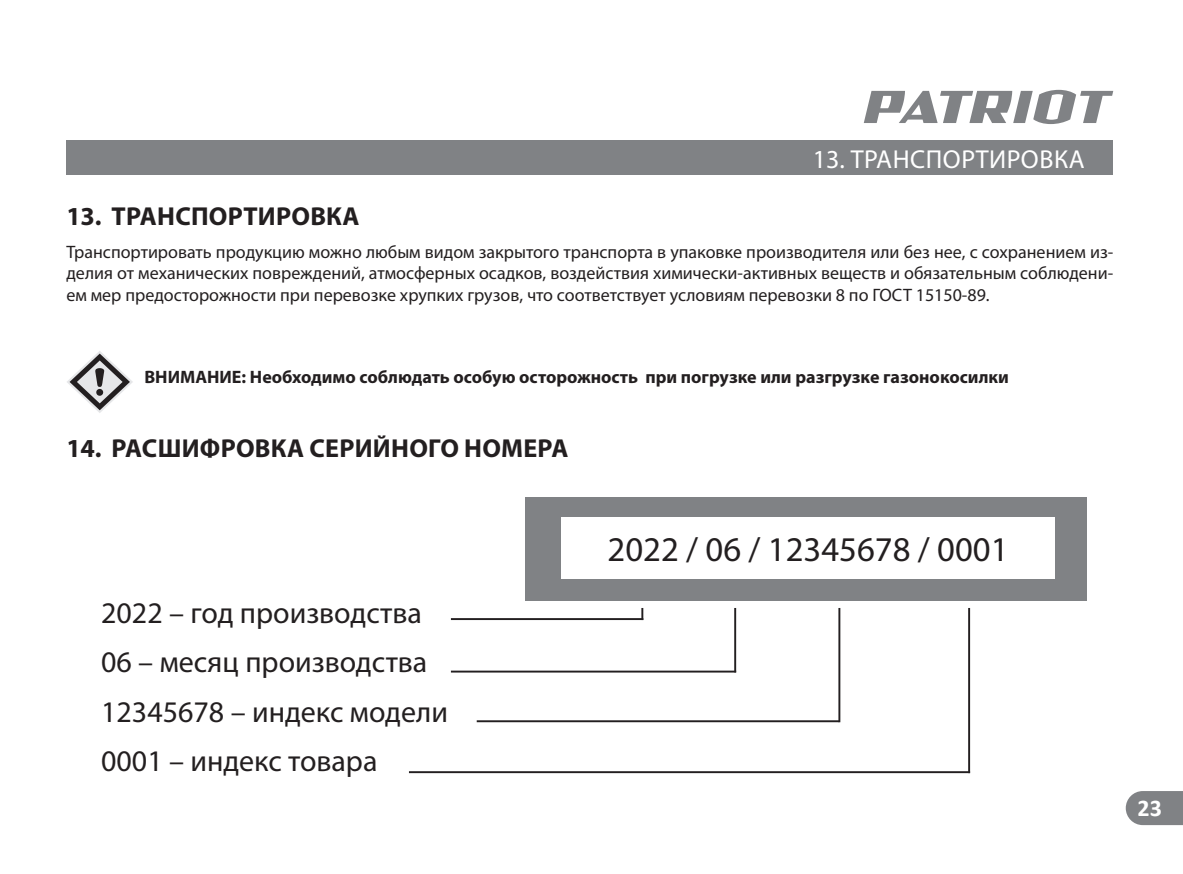
<style>
.page{position:relative;width:1183px;height:874px;background:#fff}
.page>*{position:absolute;margin:0;border:0;box-sizing:border-box;transform-origin:0 0}
.t1{font:34.8px "Myriad Pro";color:#231f20}
.t2{font:30px/49.2px "Myriad Pro";color:#231f20}
.t3{font:700 26px "Myriad Pro";letter-spacing:.01em;color:#231f20}
.t4{font:26px "Myriad Pro";letter-spacing:.02em;color:#fff}
.t5{font:700 24px "Calibri";color:#fff}
.t6{font:18px/21.6px "Myriad Pro";color:#231f20;text-align:justify}
.t7{font:700 18px "Myriad Pro";color:#231f20}
</style>
<div class="page">
<svg style="left:864px;top:90px;width:249px;height:34px"></svg>
<div style="left:66px;top:141px;width:1047px;height:34px;background:#808285"></div>
<svg style="left:1125px;top:791px;width:58px;height:33px;background:#898b8d"></svg>
<svg style="left:67px;top:351px;width:66px;height:62px"></svg>
<div style="left:525px;top:496px;width:561px;height:104px;background:#808285"></div>
<hr style="left:451px;top:617px;width:192px;height:2px;background:#231f20">
<hr style="left:451px;top:670px;width:285px;height:2px;background:#231f20">
<hr style="left:477px;top:719px;width:362px;height:2px;background:#231f20">
<hr style="left:409px;top:770px;width:561px;height:2px;background:#231f20">
<div style="left:561px;top:517px;width:494px;height:61px;background:#fff"></div>
<svg style="left:641px;top:608px;width:2px;height:10px"></svg>
<hr style="left:734px;top:607px;width:2px;height:65px;background:#231f20">
<hr style="left:838px;top:607px;width:2px;height:114px;background:#231f20">
<hr style="left:968px;top:607px;width:2px;height:165px;background:#231f20">
<h3 class="t4" style="left:813px;top:143px;width:273px">13. ТРАНСПОРТИРОВКА</h3>
<h3 class="t3" style="left:66px;top:199px;width:295px">13. ТРАНСПОРТИРОВКА</h3>
<p class="t6" style="left:66px;top:240px;width:1048px">Транспортировать продукцию можно любым видом закрытого транспорта в упаковке производителя или без нее, с сохранением из&shy;делия от механических повреждений, атмосферных осадков, воздействия химически-активных веществ и обязательным соблюдени&shy;ем мер предосторожности при перевозке хрупких грузов, что соответствует условиям перевозки 8 по ГОСТ 15150-89.</p>
<p class="t7" style="left:144px;top:364px;width:866px">ВНИМАНИЕ: Необходимо соблюдать особую осторожность при погрузке или разгрузке газонокосилки</p>
<h3 class="t3" style="left:66px;top:431px;width:503px">14. РАСШИФРОВКА СЕРИЙНОГО НОМЕРА</h3>
<h2 class="t2" style="left:101px;top:587px;width:348px">2022 – год производства<br>06 – месяц производства<br>12345678 – индекс модели<br>0001 – индекс товара</h2>
<h1 class="t1" style="left:607px;top:528px;width:402px">2022 / 06 / 12345678 / 0001</h1>
<h3 class="t5" style="left:1137px;top:790px;width:26px">23</h3>
</div>
